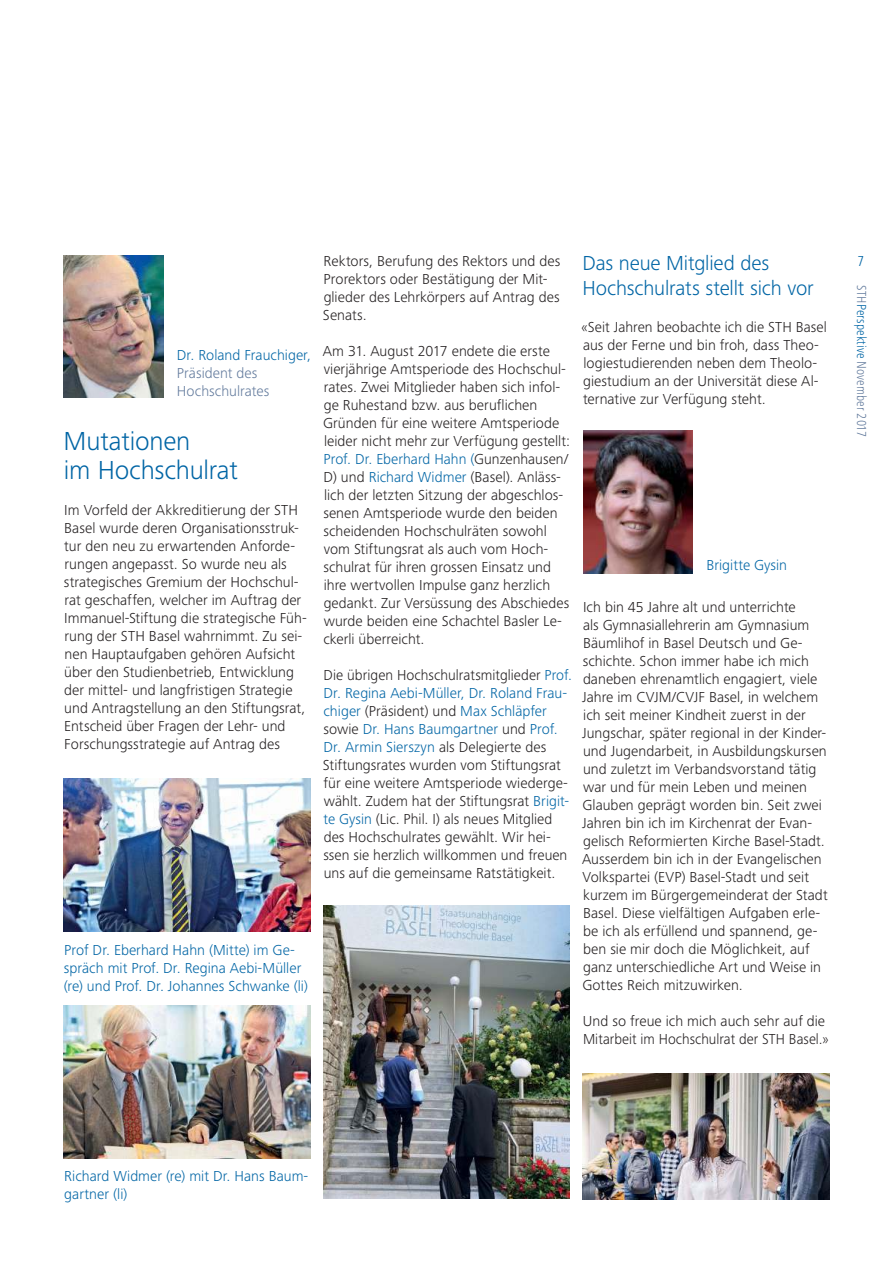
<style>
.page{position:relative;width:893px;height:1263px;background:#fff}
.page>*{position:absolute;margin:0;border:0;box-sizing:border-box;transform-origin:0 0}
.t1{font:300 27px/28.5px "Frutiger Next Pro";letter-spacing:-.01em;color:#0065a5}
.t2{font:300 21px/25.2px "Frutiger Next Pro";letter-spacing:-.01em;color:#0065a5}
.t3{font:300 15px/18px "Frutiger Next Pro";letter-spacing:.005em;color:#231f20}
.t4{font:300 15px/18px "Frutiger Next Pro";color:#0065a5}
.t5{font:300 15px/18px "Frutiger Next Pro";color:#637b9d}
.t6{font:300 condensed 15px "Frutiger Next Pro";color:#0065a5}
.t7{font:300 condensed 13.5px "Frutiger Next Pro";letter-spacing:.005em;color:#637b9d}
.s1{color:#0065a5}
</style>
<div class="page">
<img style="left:64px;top:255px;width:100px;height:143px">
<img style="left:584px;top:431px;width:108px;height:142px">
<img style="left:64px;top:778px;width:246px;height:153px">
<img style="left:64px;top:1006px;width:246px;height:153px">
<img style="left:583px;top:1074px;width:246px;height:125px">
<img style="left:323px;top:906px;width:247px;height:292px">
<p class="t4" style="left:177px;top:347px;width:136px">Dr. Roland Frauchiger,</p>
<p class="t5" style="left:177px;top:365px;width:94px">Präsident des<br>Hochschulrates</p>
<h1 class="t1" style="left:64px;top:428px;width:176px">Mutationen<br>im Hochschulrat</h1>
<p class="t3" style="left:64px;top:501px;width:244px">Im Vorfeld der Akkreditierung der STH Basel wurde deren Organisationsstruk&shy;tur den neu zu erwartenden Anforde&shy;rungen angepasst. So wurde neu als strategisches Gremium der Hochschul&shy;rat geschaffen, welcher im Auftrag der Immanuel-Stiftung die strategische Füh&shy;rung der STH Basel wahrnimmt. Zu sei&shy;nen Hauptaufgaben gehören Aufsicht über den Studienbetrieb, Entwicklung der mittel- und langfristigen Strategie und Antragstellung an den Stiftungsrat, Entscheid über Fragen der Lehr- und Forschungsstrategie auf Antrag des</p>
<p class="t4" style="left:64px;top:941px;width:246px">Prof Dr. Eberhard Hahn (Mitte) im Ge&shy;spräch mit Prof. Dr. Regina Aebi-Müller (re) und Prof. Dr. Johannes Schwanke (li)</p>
<p class="t3" style="left:323px;top:252px;width:239px">Rektors, Berufung des Rektors und des<br>Prorektors oder Bestätigung der Mit&shy;glieder des Lehrkörpers auf Antrag des<br>Senats.</p>
<p class="t3" style="left:323px;top:342px;width:249px">Am 31. August 2017 endete die erste vierjährige Amtsperiode des Hochschul&shy;rates. Zwei Mitglieder haben sich infol&shy;ge Ruhestand bzw. aus beruflichen Gründen für eine weitere Amtsperiode leider nicht mehr zur Verfügung gestellt:<br><span class="s1">Prof. Dr. Eberhard Hahn (</span>Gunzenhausen/ D) und <span class="s1">Richard Widmer</span> (Basel). Anläss&shy;lich der letzten Sitzung der abgeschlos&shy;senen Amtsperiode wurde den beiden scheidenden Hochschulräten sowohl vom Stiftungsrat als auch vom Hoch&shy;schulrat für ihren grossen Einsatz und ihre wertvollen Impulse ganz herzlich gedankt. Zur Versüssung des Abschiedes wurde beiden eine Schachtel Basler Le&shy;ckerli überreicht.</p>
<p class="t3" style="left:323px;top:666px;width:250px">Die übrigen Hochschulratsmitglieder <span class="s1">Prof.<br>Dr. Regina Aebi-Müller, Dr. Roland Frau&shy;chiger</span> (Präsident) und <span class="s1">Max Schläpfer </span>sowie <span class="s1">Dr. Hans Baumgartner</span> und <span class="s1">Prof.<br>Dr. Armin Sierszyn</span> als Delegierte des Stiftungsrates wurden vom Stiftungsrat für eine weitere Amtsperiode wiederge&shy;wählt. Zudem hat der Stiftungsrat <span class="s1">Brigit&shy;te Gysin</span> (Lic. Phil. I) als neues Mitglied des Hochschulrates gewählt. Wir hei&shy;ssen sie herzlich willkommen und freuen uns auf die gemeinsame Ratstätigkeit.</p>
<h2 class="t2" style="left:582px;top:251px;width:233px">Das neue Mitglied des<br>Hochschulrats stellt sich vor</h2>
<p class="t3" style="left:581px;top:318px;width:247px">«Seit Jahren beobachte ich die STH Basel aus der Ferne und bin froh, dass Theo&shy;logiestudierenden neben dem Theolo&shy;giestudium an der Universität diese Al&shy;ternative zur Verfügung steht.</p>
<p class="t4" style="left:706px;top:556px;width:82px">Brigitte Gysin</p>
<p class="t3" style="left:582px;top:598px;width:247px">Ich bin 45 Jahre alt und unterrichte<br>als Gymnasiallehrerin am Gymnasium Bäumlihof in Basel Deutsch und Ge&shy;schichte. Schon immer habe ich mich daneben ehrenamtlich engagiert, viele Jahre im CVJM/CVJF Basel, in welchem ich seit meiner Kindheit zuerst in der Jungschar, später regional in der Kinder&shy;und Jugendarbeit, in Ausbildungskursen und zuletzt im Verbandsvorstand tätig war und für mein Leben und meinen Glauben geprägt worden bin. Seit zwei Jahren bin ich im Kirchenrat der Evan&shy;gelisch Reformierten Kirche Basel-Stadt.<br>Ausserdem bin ich in der Evangelischen Volkspartei (EVP) Basel-Stadt und seit kurzem im Bürgergemeinderat der Stadt Basel. Diese vielfältigen Aufgaben erle&shy;be ich als erfüllend und spannend, ge&shy;ben sie mir doch die Möglichkeit, auf ganz unterschiedliche Art und Weise in Gottes Reich mitzuwirken.</p>
<p class="t3" style="left:583px;top:1012px;width:247px">Und so freue ich mich auch sehr auf die<br>Mitarbeit im Hochschulrat der STH Basel.»</p>
<p class="t6" style="left:857px;top:255px;width:8px">7</p>
<p class="t7" style="left:867px;top:285px;width:154px;rotate:90deg">STH<span class="s1">Perspektive</span> November 2017</p>
<p class="t4" style="left:64px;top:1167px;width:246px">Richard Widmer (re) mit Dr. Hans Baum&shy;gartner (li)</p>
</div>
